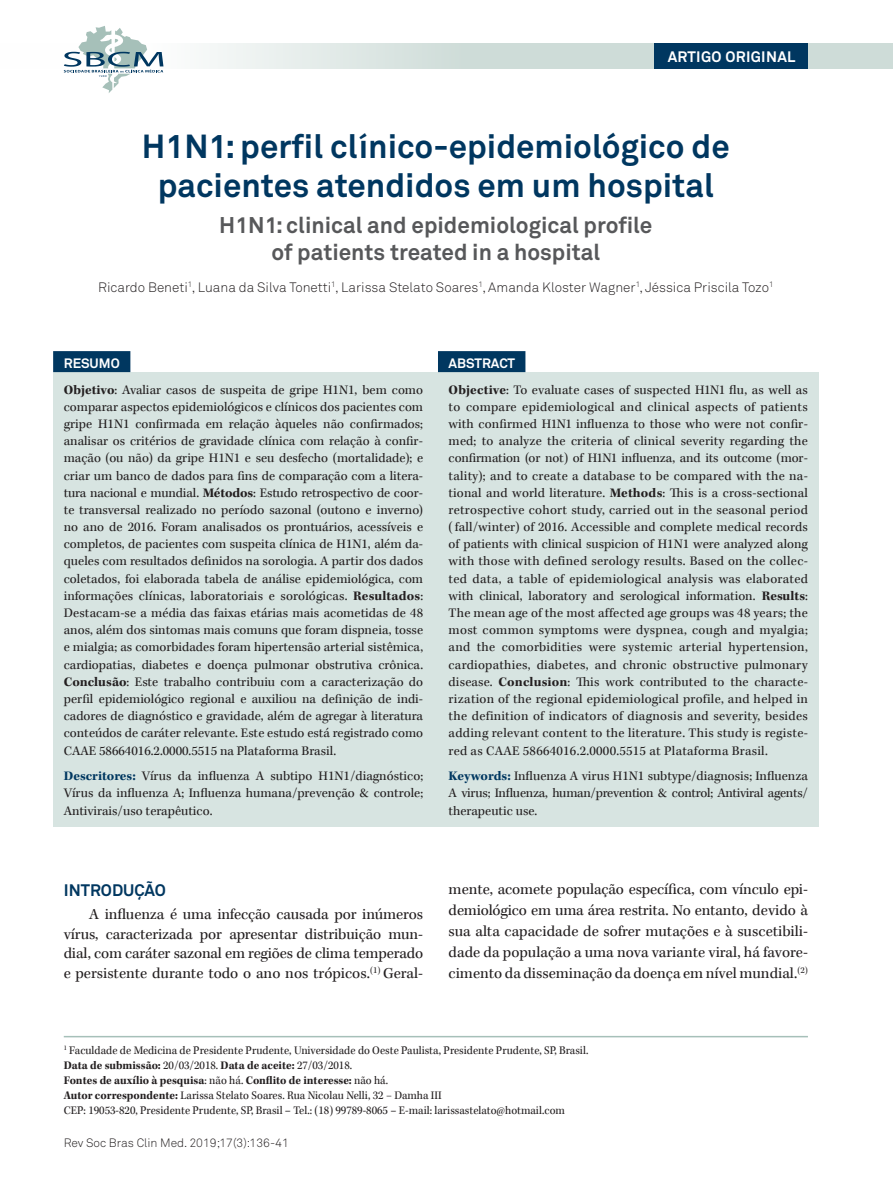
<style>
.page{position:relative;width:893px;height:1191px;background:#fff}
.page>*{position:absolute;margin:0;border:0;box-sizing:border-box;transform-origin:0 0}
.t1{font:700 33px/39.6px "Akkurat Pro";color:#003760;text-align:center}
.t2{font:700 22.5px/27px "Akkurat Pro";color:#57585a;text-align:center}
.t3{font:700 16.5px "Akkurat Pro";color:#003760}
.t4{font:15.75px/21px "Kepler Std";color:#231f20;text-align:justify}
.t5{font:700 15px "Akkurat Pro";letter-spacing:.02em;color:#fff}
.t6{font:13.5px/17.2px "Kepler Std";color:#231f20;text-align:justify}
.t7{font:13.5px "Akkurat Light Pro";color:#231f20}
.t8{font:700 13.5px "Akkurat Pro";color:#fff}
.t9{font:12px/15px "Kepler Std";color:#231f20;scale:.95 1}
.t10{font:12px "Akkurat Light Pro";color:#231f20}
.s1{font-weight:700}
.s2{font-weight:700;color:#003760}
</style>
<div class="page">
<svg style="left:163px;top:43px;width:730px;height:26px;fill:#d0ddd9"></svg>
<div style="left:655px;top:43px;width:153px;height:26px;background:#003760"></div>
<svg style="left:64px;top:26px;width:99px;height:67px"></svg>
<div style="left:53px;top:372px;width:766px;height:455px;background:#d7e4e1"></div>
<hr style="left:64px;top:1036px;width:744px;height:1px;background:#a6c0b9">
<div style="left:53px;top:351px;width:77px;height:21px;background:#003760"></div>
<div style="left:438px;top:351px;width:87px;height:21px;background:#003760"></div>
<p class="t5" style="left:668px;top:47px;width:129px">ARTIGO ORIGINAL</p>
<h1 class="t1" style="left:142px;top:127px;width:589px">H1N1: perfil clínico-epidemiológico de pacientes atendidos em um hospital</h1>
<h2 class="t2" style="left:219px;top:212px;width:435px">H1N1: clinical and epidemiological profile of patients treated in a hospital</h2>
<p class="t7" style="left:98px;top:279px;width:677px">Ricardo Beneti<sup>1</sup>, Luana da Silva Tonetti<sup>1</sup>, Larissa Stelato Soares<sup>1</sup>, Amanda Kloster Wagner<sup>1</sup>, Jéssica Priscila Tozo<sup>1</sup></p>
<p class="t8" style="left:64px;top:355px;width:57px">RESUMO</p>
<p class="t6" style="left:64px;top:381px;width:361px"><span class="s1">Objetivo</span>: Avaliar casos de suspeita de gripe H1N1, bem como comparar aspectos epidemiológicos e clínicos dos pacientes com gripe H1N1 confirmada em relação àqueles não confirmados; analisar os critérios de gravidade clínica com relação à confir&shy;mação (ou não) da gripe H1N1 e seu desfecho (mortalidade); e criar um banco de dados para fins de comparação com a litera&shy;tura nacional e mundial. <span class="s1">Métodos</span>: Estudo retrospectivo de coor&shy;te transversal realizado no período sazonal (outono e inverno) no ano de 2016. Foram analisados os prontuários, acessíveis e completos, de pacientes com suspeita clínica de H1N1, além da&shy;queles com resultados definidos na sorologia. A partir dos dados coletados, foi elaborada tabela de análise epidemiológica, com informações clínicas, laboratoriais e sorológicas. <span class="s1">Resultados</span>:<br>Destacam-se a média das faixas etárias mais acometidas de 48 anos, além dos sintomas mais comuns que foram dispneia, tosse e mialgia; as comorbidades foram hipertensão arterial sistêmica, cardiopatias, diabetes e doença pulmonar obstrutiva crônica.<br><span class="s1">Conclusão</span>: Este trabalho contribuiu com a caracterização do perfil epidemiológico regional e auxiliou na definição de indi&shy;cadores de diagnóstico e gravidade, além de agregar à literatura conteúdos de caráter relevante. Este estudo está registrado como CAAE 58664016.2.0000.5515 na Plataforma Brasil.</p>
<p class="t6" style="left:64px;top:768px;width:361px"><span class="s2">Descritores:</span> Vírus da influenza A subtipo H1N1/diagnóstico; Vírus da influenza A; Influenza humana/prevenção &amp; controle; Antivirais/uso terapêutico.</p>
<p class="t3" style="left:64px;top:879px;width:104px">INTRODUÇÃO</p>
<p class="t4" style="left:64px;top:905px;width:361px;line-height:19.5px;text-indent:26px">A influenza é uma infecção causada por inúmeros vírus, caracterizada por apresentar distribuição mun&shy;dial, com caráter sazonal em regiões de clima temperado e persistente durante todo o ano nos trópicos.<sup>(1)</sup> Geral-</p>
<p class="t8" style="left:449px;top:355px;width:68px">ABSTRACT</p>
<p class="t6" style="left:449px;top:381px;width:361px"><span class="s1">Objective</span>: To evaluate cases of suspected H1N1 flu, as well as to compare epidemiological and clinical aspects of patients with confirmed H1N1 influenza to those who were not confir&shy;med; to analyze the criteria of clinical severity regarding the confirmation (or not) of H1N1 influenza, and its outcome (mor&shy;tality); and to create a database to be compared with the na&shy;tional and world literature. <span class="s1">Methods</span>: This is a cross-sectional retrospective cohort study, carried out in the seasonal period ( fall/winter) of 2016. Accessible and complete medical records of patients with clinical suspicion of H1N1 were analyzed along with those with defined serology results. Based on the collec&shy;ted data, a table of epidemiological analysis was elaborated with clinical, laboratory and serological information. <span class="s1">Results</span>:<br>The mean age of the most affected age groups was 48 years; the most common symptoms were dyspnea, cough and myalgia; and the comorbidities were systemic arterial hypertension, cardiopathies, diabetes, and chronic obstructive pulmonary disease. <span class="s1">Conclusion</span>: This work contributed to the characte&shy;rization of the regional epidemiological profile, and helped in the definition of indicators of diagnosis and severity, besides adding relevant content to the literature. This study is registe&shy;red as CAAE 58664016.2.0000.5515 at Plataforma Brasil.</p>
<p class="t6" style="left:449px;top:768px;width:361px"><span class="s2">Keywords:</span> Influenza A virus H1N1 subtype/diagnosis; Influenza A virus; Influenza, human/prevention &amp; control; Antiviral agents/ therapeutic use.</p>
<p class="t4" style="left:449px;top:879px;width:361px">mente, acomete população específica, com vínculo epi&shy;demiológico em uma área restrita. No entanto, devido à sua alta capacidade de sofrer mutações e à suscetibili&shy;dade da população a uma nova variante viral, há favore&shy;cimento da disseminação da doença em nível mundial.<sup>(2)</sup></p>
<p class="t9" style="left:64px;top:1043px;width:554px"><sup>1</sup> Faculdade de Medicina de Presidente Prudente, Universidade do Oeste Paulista, Presidente Prudente, SP, Brasil.<br><span class="s1">Data de submissão:</span> 20/03/2018. <span class="s1">Data de aceite:</span> 27/03/2018.<br><span class="s1">Fontes de auxílio à pesquisa</span>: não há. <span class="s1">Conflito de interesse:</span> não há.<br><span class="s1">Autor correspondente:</span> Larissa Stelato Soares. Rua Nicolau Nelli, 32 − Damha III<br>CEP: 19053-820, Presidente Prudente, SP, Brasil – Tel.: (18) 99789-8065 – E-mail: larissastelato@hotmail.com</p>
<p class="t10" style="left:64px;top:1135px;width:227px">Rev Soc Bras Clin Med. 2019;17(3):136-41</p>
</div>
